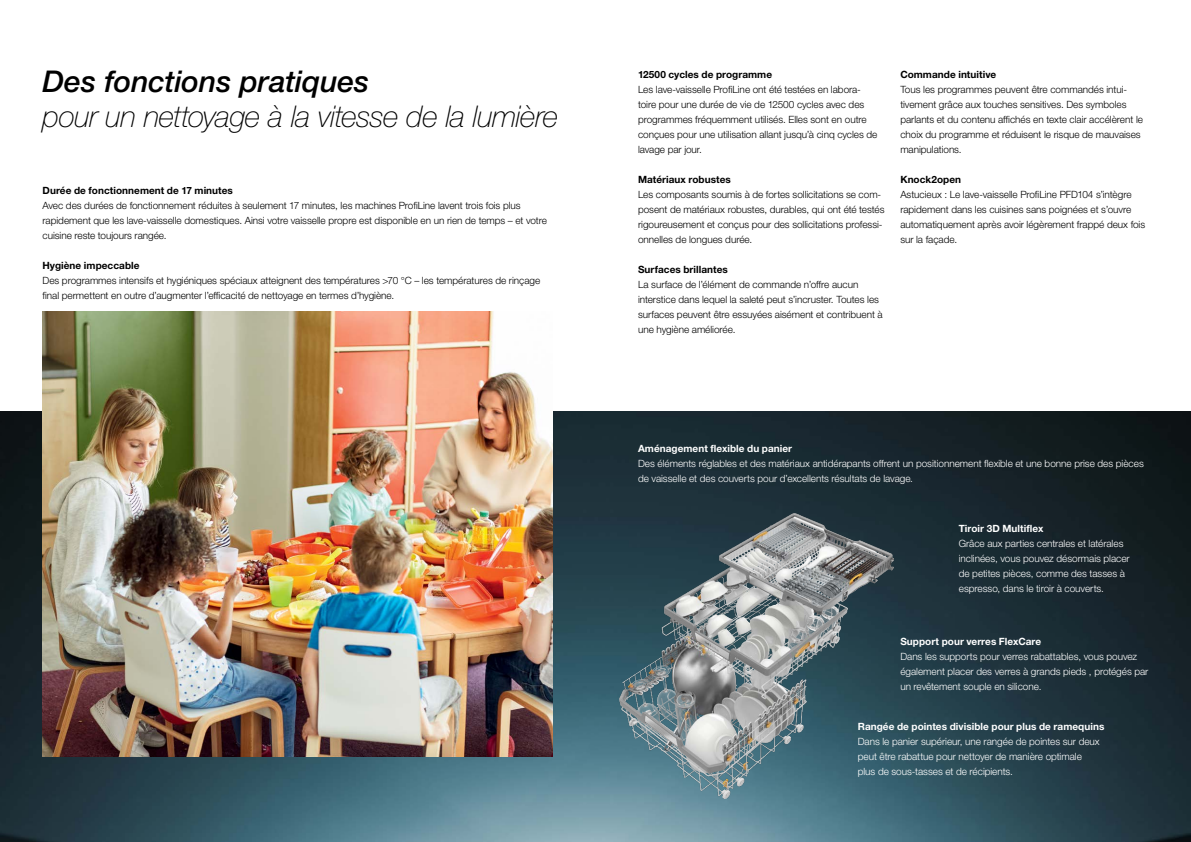
<style>
.page{position:relative;width:1191px;height:842px;background:#fff}
.page>*{position:absolute;margin:0;border:0;box-sizing:border-box;transform-origin:0 0}
.Head_innen_light{font:italic 100 30px "Helvetica Neue LTW1 G";letter-spacing:-.02em;color:#000}
.Head_Innen_bold{font:italic 500 30px "Helvetica Neue LTW1 G";letter-spacing:-.005em;color:#000}
.Body{font:300 10px/15px "Helvetica Neue LTW1 G";letter-spacing:-.005em;color:#000}
.Body-2{font:300 10px/15px "Helvetica Neue LTW1 G";letter-spacing:-.005em;color:#fff}
.Body_bold{font:700 10px "Helvetica Neue LTW1 G";letter-spacing:.005em;color:#000}
.Body_bold-2{font:700 10px "Helvetica Neue LTW1 G";letter-spacing:.005em;color:#fff}
</style>
<div class="page">
<img style="left:0;top:411px;width:1191px;height:431px">
<img style="left:620px;top:514px;width:273px;height:285px">
<img style="left:43px;top:311px;width:510px;height:445px">
<p class="Head_Innen_bold" style="left:43px;top:64px;width:328px">Des fonctions pratiques</p>
<p class="Head_innen_light" style="left:43px;top:99px;width:517px">pour un nettoyage à la vitesse de la lumière</p>
<p class="Body_bold" style="left:43px;top:184px;width:192px">Durée de fonctionnement de 17 minutes</p>
<p class="Body" style="left:43px;top:198px;width:506px">Avec des durées de fonctionnement réduites à seulement 17 minutes, les machines ProfiLine lavent trois fois plus rapidement que les lave-vaisselle domestiques. Ainsi votre vaisselle propre est disponible en un rien de temps – et votre cuisine reste toujours rangée.</p>
<p class="Body_bold" style="left:43px;top:259px;width:98px">Hygiène impeccable</p>
<p class="Body" style="left:43px;top:273px;width:499px">Des programmes intensifs et hygiéniques spéciaux atteignent des températures &gt;70 °C – les températures de rinçage final permettent en outre d’augmenter l’efficacité de nettoyage en termes d’hygiène.</p>
<p class="Body_bold" style="left:638px;top:68px;width:136px">12500 cycles de programme</p>
<p class="Body" style="left:638px;top:82px;width:241px">Les lave-vaisselle ProfiLine ont été testées en labora&shy;toire pour une durée de vie de 12500 cycles avec des programmes fréquemment utilisés. Elles sont en outre conçues pour une utilisation allant jusqu’à cinq cycles de lavage par jour.</p>
<p class="Body_bold" style="left:638px;top:173px;width:94px">Matériaux robustes</p>
<p class="Body" style="left:638px;top:187px;width:248px">Les composants soumis à de fortes sollicitations se com&shy;posent de matériaux robustes, durables, qui ont été testés rigoureusement et conçus pour des sollicitations professi&shy;onnelles de longues durée.</p>
<p class="Body_bold" style="left:638px;top:263px;width:91px">Surfaces brillantes</p>
<p class="Body" style="left:638px;top:277px;width:246px">La surface de l’élément de commande n’offre aucun interstice dans lequel la saleté peut s’incruster. Toutes les surfaces peuvent être essuyées aisément et contribuent à une hygiène améliorée.</p>
<p class="Body_bold" style="left:900px;top:68px;width:97px">Commande intuitive</p>
<p class="Body" style="left:900px;top:82px;width:244px">Tous les programmes peuvent être commandés intui&shy;tivement grâce aux touches sensitives. Des symboles parlants et du contenu affichés en texte clair accélèrent le choix du programme et réduisent le risque de mauvaises manipulations.</p>
<p class="Body_bold" style="left:900px;top:173px;width:62px">Knock2open</p>
<p class="Body" style="left:900px;top:187px;width:246px">Astucieux : Le lave-vaisselle ProfiLine PFD104 s’intègre rapidement dans les cuisines sans poignées et s’ouvre automatiquement après avoir légèrement frappé deux fois sur la façade.</p>
<p class="Body_bold-2" style="left:638px;top:442px;width:156px">Aménagement flexible du panier</p>
<p class="Body-2" style="left:638px;top:456px;width:507px">Des éléments réglables et des matériaux antidérapants offrent un positionnement flexible et une bonne prise des pièces de vaisselle et des couverts pour d’excellents résultats de lavage.</p>
<p class="Body_bold-2" style="left:958px;top:522px;width:86px">Tiroir 3D Multiflex</p>
<p class="Body-2" style="left:958px;top:535px;width:172px">Grâce aux parties centrales et latérales inclinées, vous pouvez désormais placer de petites pièces, comme des tasses à espresso, dans le tiroir à couverts.</p>
<p class="Body_bold-2" style="left:900px;top:635px;width:142px">Support pour verres FlexCare</p>
<p class="Body-2" style="left:900px;top:649px;width:250px">Dans les supports pour verres rabattables, vous pouvez également placer des verres à grands pieds , protégés par un revêtement souple en silicone.</p>
<p class="Body_bold-2" style="left:857px;top:720px;width:248px">Rangée de pointes divisible pour plus de ramequins</p>
<p class="Body-2" style="left:857px;top:734px;width:243px">Dans le panier supérieur, une rangée de pointes sur deux peut être rabattue pour nettoyer de manière optimale plus de sous-tasses et de récipients.</p>
</div>
